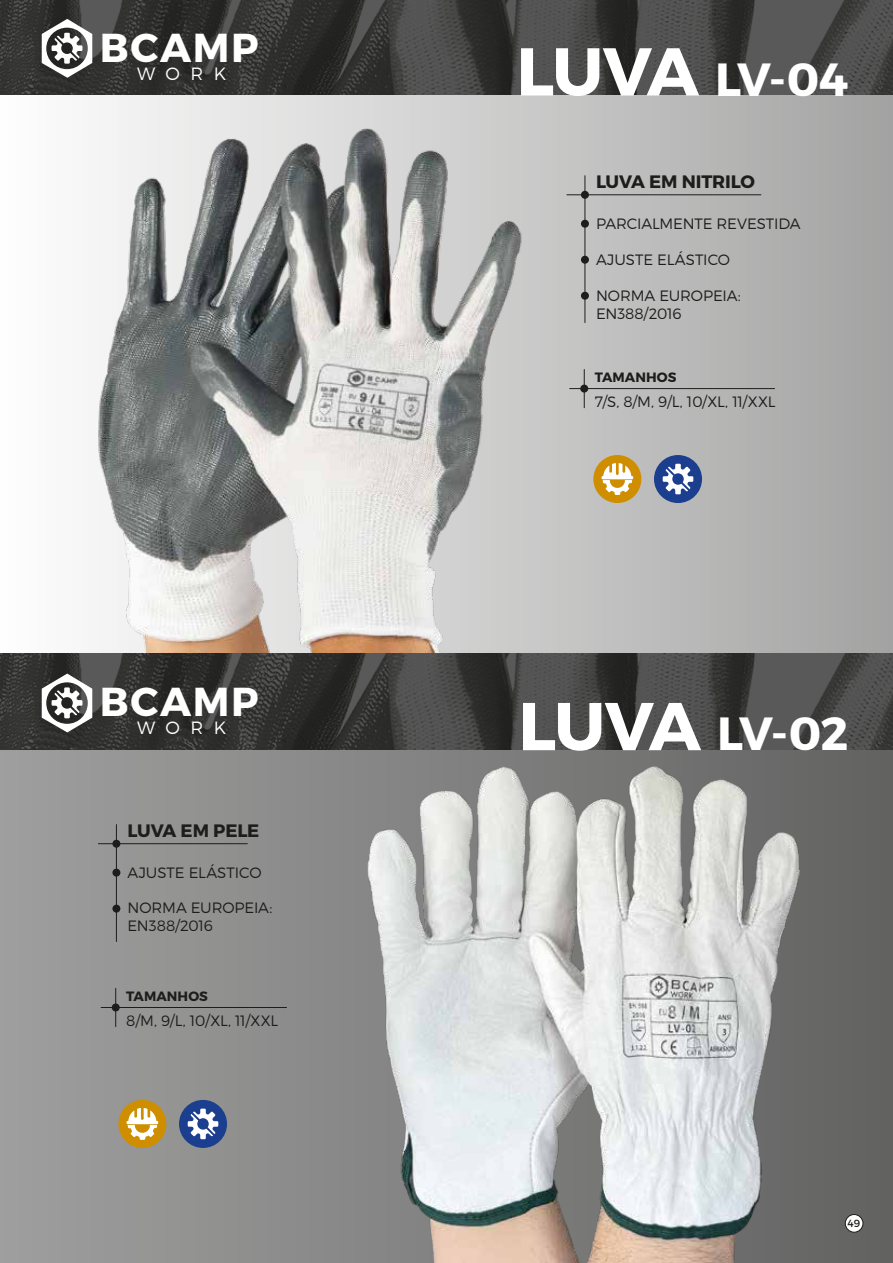
<style>
.page{position:relative;width:893px;height:1263px;background:#fff}
.page>*{position:absolute;margin:0;border:0;box-sizing:border-box;transform-origin:0 0}
.t1{font:700 46.5px "Montserrat";letter-spacing:-.055em;color:#fff}
.t2{font:700 40.35px "Montserrat";letter-spacing:.045em;color:#fff}
.t3{font:700 18px "Montserrat";letter-spacing:-.01em;color:#1d1d1b}
.t4{font:300 17.85px "Montserrat";letter-spacing:.585em;color:#fff}
.t5{font:300 15px/18px "Montserrat";letter-spacing:-.01em;color:#1d1d1b}
.t6{font:700 13.5px "Montserrat";letter-spacing:.005em;color:#1d1d1b}
.t7{font:10.35px "Montserrat";color:#1d1d1b}
.s1{font-size:67.5px}
</style>
<div class="page">
<div style="left:0;top:0;width:893px;height:704px;background:linear-gradient(to right,#fff,#a4a3a3)"></div>
<div style="left:0;top:665px;width:893px;height:598px;background:linear-gradient(to right,#9e9e9e,#5d5d5c)"></div>
<img style="left:80px;top:100px;width:452px;height:554px">
<img style="left:0;top:0;width:893px;height:95px">
<svg style="left:42px;top:19px;width:50px;height:59px"></svg>
<img style="left:0;top:654px;width:893px;height:95px">
<svg style="left:42px;top:673px;width:50px;height:59px"></svg>
<div style="left:593px;top:455px;width:48px;height:48px;background:#ce8e00;border-radius:50%"></div>
<svg style="left:601px;top:463px;width:32px;height:32px"></svg>
<div style="left:654px;top:455px;width:48px;height:48px;background:#1b3f8e;border-radius:50%"></div>
<svg style="left:663px;top:464px;width:30px;height:30px"></svg>
<div style="left:118px;top:1100px;width:48px;height:48px;background:#ce8e00;border-radius:50%"></div>
<svg style="left:126px;top:1108px;width:32px;height:32px"></svg>
<div style="left:179px;top:1100px;width:48px;height:48px;background:#1b3f8e;border-radius:50%"></div>
<svg style="left:188px;top:1108px;width:30px;height:31px"></svg>
<hr style="left:116px;top:824px;width:1px;height:117px;background:#1d1d1b">
<hr style="left:98px;top:843px;width:149px;height:1px;background:#1d1d1b">
<div style="left:112px;top:840px;width:8px;height:8px;background:#1d1d1b;border-radius:50%"></div>
<div style="left:112px;top:905px;width:8px;height:8px;background:#1d1d1b;border-radius:50%"></div>
<div style="left:112px;top:869px;width:8px;height:8px;background:#1d1d1b;border-radius:50%"></div>
<hr style="left:115px;top:988px;width:1px;height:38px;background:#1d1d1b">
<hr style="left:101px;top:1007px;width:185px;height:1px;background:#1d1d1b">
<div style="left:112px;top:1003px;width:8px;height:8px;background:#1d1d1b;border-radius:50%"></div>
<hr style="left:585px;top:176px;width:1px;height:147px;background:#1d1d1b">
<hr style="left:567px;top:194px;width:194px;height:1px;background:#1d1d1b">
<div style="left:581px;top:191px;width:8px;height:8px;background:#1d1d1b;border-radius:50%"></div>
<div style="left:581px;top:256px;width:8px;height:8px;background:#1d1d1b;border-radius:50%"></div>
<div style="left:581px;top:220px;width:8px;height:8px;background:#1d1d1b;border-radius:50%"></div>
<div style="left:581px;top:292px;width:8px;height:8px;background:#1d1d1b;border-radius:50%"></div>
<hr style="left:584px;top:369px;width:1px;height:39px;background:#1d1d1b">
<hr style="left:570px;top:388px;width:204px;height:1px;background:#1d1d1b">
<div style="left:580px;top:385px;width:8px;height:8px;background:#1d1d1b;border-radius:50%"></div>
<img style="left:366px;top:764px;width:440px;height:499px">
<div style="left:845px;top:1214px;width:18px;height:18px;background:#fff;border-radius:50%"></div>
<div style="left:845px;top:1214px;width:18px;height:18px;border:1px solid #1d1d1b;border-radius:50%"></div>
<h2 class="t2" style="left:100px;top:22px;width:160px">BCAMP</h2>
<p class="t4" style="left:137px;top:62px;width:91px">WORK</p>
<h2 class="t2" style="left:100px;top:677px;width:160px">BCAMP</h2>
<p class="t4" style="left:137px;top:717px;width:91px">WORK</p>
<p class="t3" style="left:127px;top:819px;width:133px">LUVA EM PELE</p>
<p class="t5" style="left:127px;top:863px;width:136px">AJUSTE ELÁSTICO</p>
<p class="t5" style="left:127px;top:899px;width:146px">NORMA EUROPEIA:<br>EN388/2016</p>
<p class="t6" style="left:126px;top:987px;width:83px">TAMANHOS</p>
<p class="t5" style="left:126px;top:1011px;width:154px">8/M, 9/L, 10/XL, 11/XXL</p>
<h1 class="t1" style="left:516px;top:50px;width:333px"><span class="s1">LUVA</span> LV-04</h1>
<p class="t3" style="left:596px;top:170px;width:160px">LUVA EM NITRILO</p>
<p class="t5" style="left:596px;top:214px;width:206px">PARCIALMENTE REVESTIDA</p>
<p class="t5" style="left:596px;top:250px;width:136px">AJUSTE ELÁSTICO</p>
<p class="t5" style="left:596px;top:286px;width:146px">NORMA EUROPEIA:<br>EN388/2016</p>
<p class="t6" style="left:595px;top:369px;width:83px">TAMANHOS</p>
<p class="t5" style="left:595px;top:392px;width:182px">7/S, 8/M, 9/L, 10/XL, 11/XXL</p>
<h1 class="t1" style="left:518px;top:705px;width:332px"><span class="s1">LUVA</span> LV-02</h1>
<p class="t7" style="left:848px;top:1217px;width:14px">49</p>
</div>
